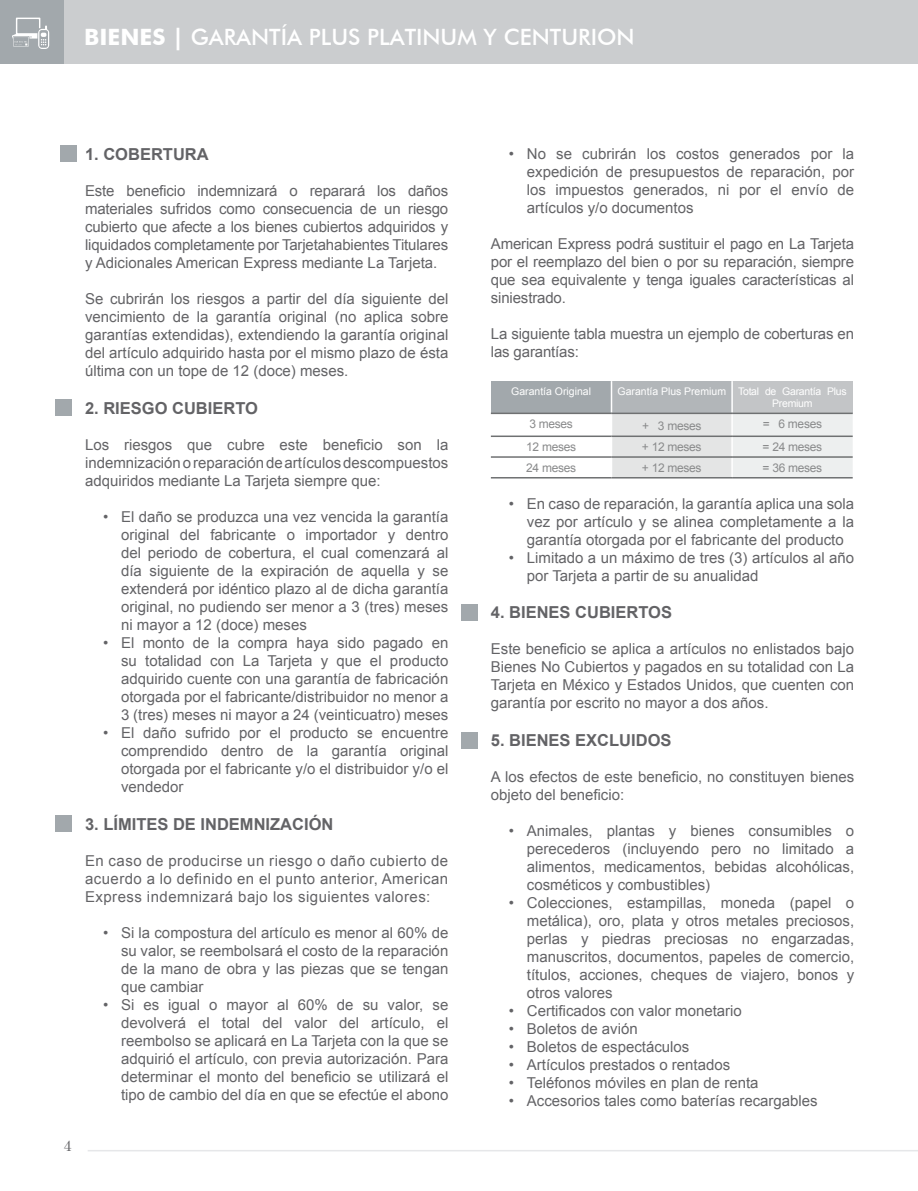
<style>
.page{position:relative;width:918px;height:1191px;background:#fff}
.page>*{position:absolute;margin:0;border:0;box-sizing:border-box;transform-origin:0 0}
.t1{font:500 22.5px "Futura BT";color:#fff}
.t2{font:700 16.5px "Arial";color:#636366}
.t3{font:15px/18px "Arial";color:#636366;text-align:justify}
.t4{font:15px "Century Schoolbook";color:#636366}
.t5{font:12px "Arial";letter-spacing:-.025em;color:#8a8b8c}
.t6{font:10.5px/12.6px "Arial";letter-spacing:-.025em;color:#fff}
.t7{font:10.5px "Arial";color:#fff}
.s1{font-weight:700}
</style>
<div class="page">
<hr style="left:88px;top:1150px;width:830px;height:1px;background:#e6e7e9">
<div style="left:64px;top:0;width:854px;height:64px;background:#cbcdcf"></div>
<div style="left:0;top:0;width:64px;height:64px;background:#a2a8ac"></div>
<svg style="left:12px;top:18px;width:37px;height:31px"></svg>
<div style="left:60px;top:146px;width:16px;height:16px;background:#a2a8ac"></div>
<div style="left:56px;top:399px;width:16px;height:17px;background:#a2a8ac"></div>
<div style="left:56px;top:816px;width:16px;height:16px;background:#a2a8ac"></div>
<div style="left:491px;top:381px;width:121px;height:32px;background:#a2a8ac"></div>
<div style="left:612px;top:381px;width:120px;height:32px;background:#b2b6b9"></div>
<div style="left:732px;top:381px;width:121px;height:32px;background:#c3c5c7"></div>
<hr style="left:611px;top:381px;width:1px;height:31px;background:#fff">
<hr style="left:731px;top:381px;width:2px;height:31px;background:#fff">
<div style="left:611px;top:414px;width:242px;height:63px;background:#e8eaea"></div>
<hr style="left:491px;top:412px;width:121px;height:2px;background:#6f7172">
<hr style="left:612px;top:412px;width:120px;height:2px;background:#6f7172">
<hr style="left:732px;top:412px;width:121px;height:2px;background:#6f7172">
<hr style="left:491px;top:435px;width:121px;height:2px;background:#6f7172">
<hr style="left:612px;top:435px;width:120px;height:2px;background:#6f7172">
<hr style="left:732px;top:435px;width:121px;height:2px;background:#6f7172">
<hr style="left:491px;top:456px;width:121px;height:2px;background:#6f7172">
<hr style="left:612px;top:456px;width:120px;height:2px;background:#6f7172">
<hr style="left:732px;top:456px;width:121px;height:2px;background:#6f7172">
<hr style="left:491px;top:477px;width:121px;height:1px;background:#6f7172">
<hr style="left:612px;top:477px;width:120px;height:1px;background:#6f7172">
<hr style="left:732px;top:477px;width:121px;height:1px;background:#6f7172">
<div style="left:462px;top:604px;width:16px;height:16px;background:#a2a8ac"></div>
<div style="left:462px;top:732px;width:16px;height:16px;background:#a2a8ac"></div>
<h1 class="t1" style="left:84px;top:24px;width:552px"><span class="s1">BIENES |</span> GARANTÍA PLUS PLATINUM Y CENTURION</h1>
<p class="t2" style="left:85px;top:143px;width:125px">1. COBERTURA</p>
<p class="t3" style="left:85px;top:182px;width:365px">Este beneficio indemnizará o reparará los daños materiales sufridos como consecuencia de un riesgo cubierto que afecte a los bienes cubiertos adquiridos y liquidados completamente por Tarjetahabientes Titulares y Adicionales American Express mediante La Tarjeta.</p>
<p class="t3" style="left:85px;top:290px;width:365px">Se cubrirán los riesgos a partir del día siguiente del vencimiento de la garantía original (no aplica sobre garantías extendidas), extendiendo la garantía original del artículo adquirido hasta por el mismo plazo de ésta última con un tope de 12 (doce) meses.</p>
<p class="t2" style="left:85px;top:397px;width:174px">2. RIESGO CUBIERTO</p>
<p class="t3" style="left:85px;top:436px;width:365px">Los riesgos que cubre este beneficio son la indemnización o reparación de artículos descompuestos adquiridos mediante La Tarjeta siempre que:</p>
<p class="t3" style="left:121px;top:508px;width:329px;text-indent:-18px">• El daño se produzca una vez vencida la garantía original del fabricante o importador y dentro del periodo de cobertura, el cual comenzará al día siguiente de la expiración de aquella y se extenderá por idéntico plazo al de dicha garantía original, no pudiendo ser menor a 3 (tres) meses ni mayor a 12 (doce) meses</p>
<p class="t3" style="left:121px;top:634px;width:329px;text-indent:-18px">• El monto de la compra haya sido pagado en su totalidad con La Tarjeta y que el producto adquirido cuente con una garantía de fabricación otorgada por el fabricante/distribuidor no menor a 3 (tres) meses ni mayor a 24 (veinticuatro) meses</p>
<p class="t3" style="left:121px;top:724px;width:329px;text-indent:-18px">• El daño sufrido por el producto se encuentre comprendido dentro de la garantía original otorgada por el fabricante y/o el distribuidor y/o el vendedor</p>
<p class="t2" style="left:85px;top:813px;width:126px">3. LÍMITES DE INDE</p>
<p class="t2" style="left:240px;top:813px;width:92px">MNIZACIÓN</p>
<p class="t3" style="left:85px;top:852px;width:365px">En caso de producirse un riesgo o daño cubierto de acuerdo a lo definido en el punto anterior, American Express indemnizará bajo los siguientes valores:</p>
<p class="t3" style="left:121px;top:924px;width:329px;text-indent:-18px">• Si la compostura del artículo es menor al 60% de su valor, se reembolsará el costo de la reparación de la mano de obra y las piezas que se tengan que cambiar</p>
<p class="t3" style="left:121px;top:996px;width:329px;text-indent:-18px">• Si es igual o mayor al 60% de su valor, se devolverá el total del valor del artículo, el reembolso se aplicará en La Tarjeta con la que se adquirió el artículo, con previa autorización. Para determinar el monto del beneficio se utilizará el tipo de cambio del día en que se efectúe el abono</p>
<p class="t4" style="left:63px;top:1136px;width:10px">4</p>
<p class="t3" style="left:527px;top:145px;width:329px;text-indent:-18px">• No se cubrirán los costos generados por la expedición de presupuestos de reparación, por los impuestos generados, ni por el envío de artículos y/o documentos</p>
<p class="t3" style="left:491px;top:235px;width:365px">American Express podrá sustituir el pago en La Tarjeta por el reemplazo del bien o por su reparación, siempre que sea equivalente y tenga iguales características al siniestrado.</p>
<p class="t3" style="left:491px;top:325px;width:365px">La siguiente tabla muestra un ejemplo de coberturas en las garantías:</p>
<p class="t7" style="left:511px;top:384px;width:81px">Garantía Original</p>
<p class="t6" style="left:772px;top:385px;width:76px;text-indent:-155px">Garantía Plus Premium Total de Garantía Plus<br>Premium</p>
<p class="t5" style="left:529px;top:416px;width:45px">3 meses</p>
<p class="t5" style="left:642px;top:418px;width:61px">+ 3 meses</p>
<p class="t5" style="left:763px;top:416px;width:61px">= 6 meses</p>
<p class="t5" style="left:526px;top:439px;width:51px">12 meses</p>
<p class="t5" style="left:642px;top:439px;width:61px">+ 12 meses</p>
<p class="t5" style="left:763px;top:439px;width:61px">= 24 meses</p>
<p class="t5" style="left:526px;top:460px;width:51px">24 meses</p>
<p class="t5" style="left:642px;top:460px;width:61px">+ 12 meses</p>
<p class="t5" style="left:763px;top:460px;width:61px">= 36 meses</p>
<p class="t3" style="left:527px;top:494px;width:329px;text-indent:-18px">• En caso de reparación, la garantía aplica una sola vez por artículo y se alinea completamente a la garantía otorgada por el fabricante del producto</p>
<p class="t3" style="left:527px;top:548px;width:329px;text-indent:-18px">• Limitado a un máximo de tres (3) artículos al año por Tarjeta a partir de su anualidad</p>
<p class="t2" style="left:491px;top:601px;width:41px">4. BIENE</p>
<p class="t2" style="left:560px;top:601px;width:114px">S CUBIERTOS</p>
<p class="t3" style="left:491px;top:640px;width:365px">Este beneficio se aplica a artículos no enlistados bajo Bienes No Cubiertos y pagados en su totalidad con La Tarjeta en México y Estados Unidos, que cuenten con garantía por escrito no mayor a dos años.</p>
<p class="t2" style="left:491px;top:729px;width:41px">5. BIENE</p>
<p class="t2" style="left:560px;top:729px;width:113px">S EXCLUIDOS</p>
<p class="t3" style="left:491px;top:768px;width:365px">A los efectos de este beneficio, no constituyen bienes objeto del beneficio:</p>
<p class="t3" style="left:527px;top:822px;width:329px;text-indent:-18px">• Animales, plantas y bienes consumibles o perecederos (incluyendo pero no limitado a alimentos, medicamentos, bebidas alcohólicas, cosméticos y combustibles)</p>
<p class="t3" style="left:527px;top:894px;width:329px;text-indent:-18px">• Colecciones, estampillas, moneda (papel o metálica), oro, plata y otros metales preciosos, perlas y piedras preciosas no engarzadas, manuscritos, documentos, papeles de comercio, títulos, acciones, cheques de viajero, bonos y otros valores</p>
<p class="t3" style="left:509px;top:1002px;width:235px">• Certificados con valor monetario</p>
<p class="t3" style="left:509px;top:1020px;width:130px">• Boletos de avión</p>
<p class="t3" style="left:509px;top:1038px;width:182px">• Boletos de espectáculos</p>
<p class="t3" style="left:509px;top:1056px;width:223px">• Artículos prestados o rentados</p>
<p class="t3" style="left:509px;top:1074px;width:251px">• Teléfonos móviles en plan de renta</p>
<p class="t3" style="left:509px;top:1092px;width:310px">• Accesorios tales como baterías recargables</p>
</div>
